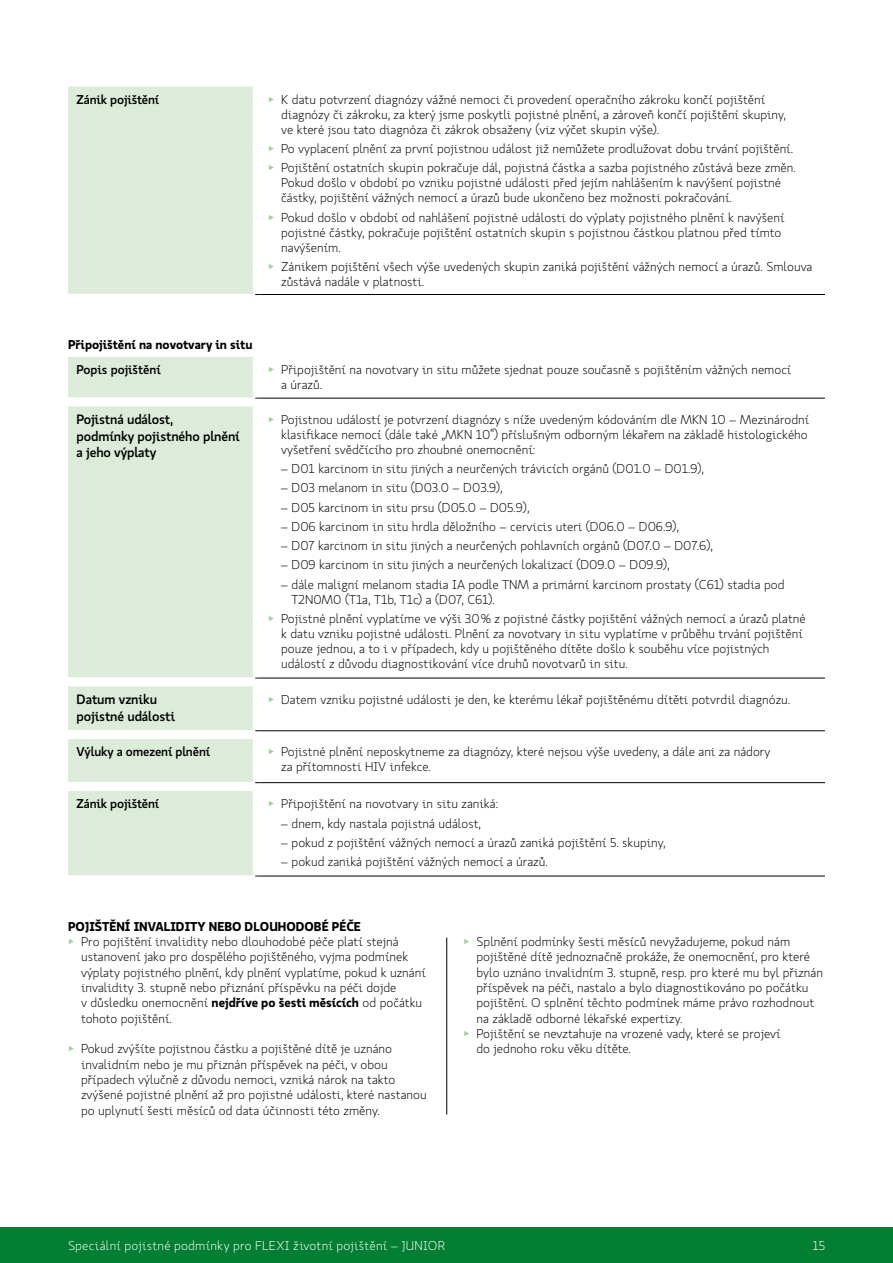
<style>
.page{position:relative;width:893px;height:1263px;background:#fff}
.page>*{position:absolute;margin:0;border:0;box-sizing:border-box;transform-origin:0 0}
.t1{font:500 13.5px/16.5px "Koop Pro";letter-spacing:-.01em;color:#000}
.t2{font:300 12.75px/15px "Koop Pro";color:#000}
.t3{font:700 12.75px "Koop Pro";color:#000}
.t4{font:500 12.75px "Koop Pro";letter-spacing:-.01em;color:#000}
.t5{font:300 12.75px "Koop Pro";letter-spacing:.02em;color:#fff}
.s1{color:#a2cf9c}
.s2{font-weight:700}
</style>
<div class="page">
<div style="left:0;top:1227px;width:893px;height:36px;background:#007e31"></div>
<div style="left:68px;top:86px;width:187px;height:208px;background:#ddecda"></div>
<hr style="left:260px;top:294px;width:565px;height:1px;background:#000">
<hr style="left:68px;top:85px;width:189px;height:2px;background:#fff">
<hr style="left:253px;top:87px;width:4px;height:207px;background:#fff">
<div style="left:68px;top:356px;width:187px;height:42px;background:#ddecda"></div>
<hr style="left:260px;top:398px;width:565px;height:1px;background:#000">
<hr style="left:68px;top:355px;width:189px;height:2px;background:#fff">
<hr style="left:68px;top:397px;width:187px;height:2px;background:#fff">
<hr style="left:253px;top:357px;width:4px;height:40px;background:#fff">
<div style="left:68px;top:406px;width:187px;height:272px;background:#ddecda"></div>
<hr style="left:260px;top:678px;width:565px;height:1px;background:#000">
<hr style="left:68px;top:677px;width:187px;height:2px;background:#fff">
<hr style="left:253px;top:406px;width:4px;height:271px;background:#fff">
<div style="left:68px;top:685px;width:187px;height:46px;background:#ddecda"></div>
<hr style="left:260px;top:730px;width:565px;height:1px;background:#000">
<hr style="left:68px;top:685px;width:189px;height:1px;background:#fff">
<hr style="left:68px;top:730px;width:187px;height:1px;background:#fff">
<hr style="left:253px;top:686px;width:4px;height:44px;background:#fff">
<div style="left:68px;top:738px;width:187px;height:45px;background:#ddecda"></div>
<hr style="left:260px;top:782px;width:565px;height:1px;background:#000">
<hr style="left:68px;top:737px;width:189px;height:2px;background:#fff">
<hr style="left:68px;top:782px;width:187px;height:1px;background:#fff">
<hr style="left:253px;top:739px;width:4px;height:43px;background:#fff">
<div style="left:68px;top:790px;width:187px;height:86px;background:#ddecda"></div>
<hr style="left:260px;top:876px;width:565px;height:1px;background:#000">
<hr style="left:68px;top:789px;width:189px;height:2px;background:#fff">
<hr style="left:68px;top:875px;width:187px;height:2px;background:#fff">
<hr style="left:253px;top:791px;width:4px;height:84px;background:#fff">
<hr style="left:446px;top:938px;width:1px;height:176px;background:#000">
<p class="t4" style="left:77px;top:91px;width:84px">Zánik pojištění</p>
<p class="t2" style="left:281px;top:92px;width:506px;text-indent:-13px"><span class="s1">▶</span> K datu potvrzení diagnózy vážné nemoci či provedení operačního zákroku končí pojištění diagnózy či zákroku, za který jsme poskytli pojistné plnění, a zároveň končí pojištění skupiny, ve které jsou tato diagnóza či zákrok obsaženy (viz výčet skupin výše).</p>
<p class="t2" style="left:268px;top:139px;width:529px;line-height:19.2px"><span class="s1">▶</span> Po vyplacení plnění za první pojistnou událost již nemůžete prodlužovat dobu trvání pojištění. <span class="s1">▶</span> Pojištění ostatních skupin pokračuje dál, pojistná částka a sazba pojistného zůstává beze změn.</p>
<p class="t2" style="left:281px;top:175px;width:501px">Pokud došlo v období po vzniku pojistné události před jejím nahlášením k navýšení pojistné částky, pojištění vážných nemocí a úrazů bude ukončeno bez možnosti pokračování.</p>
<p class="t2" style="left:281px;top:210px;width:505px;text-indent:-13px"><span class="s1">▶</span> Pokud došlo v období od nahlášení pojistné události do výplaty pojistného plnění k navýšení pojistné částky, pokračuje pojištění ostatních skupin s pojistnou částkou platnou před tímto navýšením.</p>
<p class="t2" style="left:281px;top:259px;width:533px;text-indent:-13px"><span class="s1">▶</span> Zánikem pojištění všech výše uvedených skupin zaniká pojištění vážných nemocí a úrazů. Smlouva zůstává nadále v platnosti.</p>
<p class="t3" style="left:68px;top:336px;width:186px">Připojištění na novotvary in situ</p>
<p class="t4" style="left:77px;top:361px;width:86px">Popis pojištění</p>
<p class="t2" style="left:281px;top:362px;width:512px;text-indent:-13px"><span class="s1">▶</span> Připojištění na novotvary in situ můžete sjednat pouze současně s pojištěním vážných nemocí a úrazů.</p>
<p class="t1" style="left:77px;top:411px;width:165px">Pojistná událost,<br>podmínky pojistného plnění a jeho výplaty</p>
<p class="t2" style="left:281px;top:412px;width:530px;text-indent:-13px"><span class="s1">▶</span> Pojistnou událostí je potvrzení diagnózy s níže uvedeným kódováním dle MKN 10 – Mezinárodní klasifikace nemocí (dále také „MKN 10“) příslušným odborným lékařem na základě histologického vyšetření svědčícího pro zhoubné onemocnění:</p>
<p class="t2" style="left:281px;top:461px;width:425px">– D01 karcinom in situ jiných a neurčených trávicích orgánů (D01.0 – D01.9),</p>
<p class="t2" style="left:281px;top:480px;width:223px">– D03 melanom in situ (D03.0 – D03.9),</p>
<p class="t2" style="left:281px;top:499px;width:250px">– D05 karcinom in situ prsu (D05.0 – D05.9),</p>
<p class="t2" style="left:281px;top:519px;width:400px">– D06 karcinom in situ hrdla děložního – cervicis uteri (D06.0 – D06.9),</p>
<p class="t2" style="left:281px;top:538px;width:433px">– D07 karcinom in situ jiných a neurčených pohlavních orgánů (D07.0 – D07.6),</p>
<p class="t2" style="left:281px;top:557px;width:390px">– D09 karcinom in situ jiných a neurčených lokalizací (D09.0 – D09.9),</p>
<p class="t2" style="left:292px;top:576px;width:494px;text-indent:-11px">– dále maligní melanom stadia IA podle TNM a primární karcinom prostaty (C61) stadia pod<br>T2N0M0 (T1a, T1b, T1c) a (D07, C61).</p>
<p class="t2" style="left:281px;top:611px;width:526px;text-indent:-13px"><span class="s1">▶</span> Pojistné plnění vyplatíme ve výši 30% z pojistné částky pojištění vážných nemocí a úrazů platné k datu vzniku pojistné události. Plnění za novotvary in situ vyplatíme v průběhu trvání pojištění pouze jednou, a to i v případech, kdy u pojištěného dítěte došlo k souběhu více pojistných událostí z důvodu diagnostikování více druhů novotvarů in situ.</p>
<p class="t1" style="left:77px;top:691px;width:100px">Datum vzniku pojistné události</p>
<p class="t2" style="left:268px;top:692px;width:524px"><span class="s1">▶</span> Datem vzniku pojistné události je den, ke kterému lékař pojištěnému dítěti potvrdil diagnózu.</p>
<p class="t4" style="left:77px;top:743px;width:135px">Výluky a omezení plnění</p>
<p class="t2" style="left:281px;top:744px;width:491px;text-indent:-13px"><span class="s1">▶</span> Pojistné plnění neposkytneme za diagnózy, které nejsou výše uvedeny, a dále ani za nádory za přítomnosti HIV infekce.</p>
<p class="t4" style="left:77px;top:795px;width:84px">Zánik pojištění</p>
<p class="t2" style="left:268px;top:796px;width:232px"><span class="s1">▶</span> Připojištění na novotvary in situ zaniká:</p>
<p class="t2" style="left:281px;top:815px;width:202px">– dnem, kdy nastala pojistná událost,</p>
<p class="t2" style="left:281px;top:835px;width:386px">– pokud z pojištění vážných nemocí a úrazů zaniká pojištění 5. skupiny,</p>
<p class="t2" style="left:281px;top:854px;width:268px">– pokud zaniká pojištění vážných nemocí a úrazů.</p>
<p class="t3" style="left:68px;top:917px;width:294px">POJIŠTĚNÍ INVALIDITY NEBO DLOUHODOBÉ PÉČE</p>
<p class="t2" style="left:68px;top:934px;width:332px"><span class="s1">▶</span> Pro pojištění invalidity nebo dlouhodobé péče platí stejná</p>
<p class="t2" style="left:81px;top:949px;width:329px">ustanovení jako pro dospělého pojištěného, vyjma podmínek</p>
<p class="t2" style="left:81px;top:965px;width:346px">výplaty pojistného plnění, kdy plnění vyplatíme, pokud k uznání</p>
<p class="t2" style="left:81px;top:980px;width:317px">invalidity 3. stupně nebo přiznání příspěvku na péči dojde</p>
<p class="t2" style="left:81px;top:995px;width:343px">v důsledku onemocnění <span class="s2">nejdříve po šesti měsících</span> od počátku</p>
<p class="t2" style="left:81px;top:1010px;width:92px">tohoto pojištění.</p>
<p class="t2" style="left:81px;top:1041px;width:347px;text-indent:-13px"><span class="s1">▶</span> Pokud zvýšíte pojistnou částku a pojištěné dítě je uznáno invalidním nebo je mu přiznán příspěvek na péči, v obou případech výlučně z důvodu nemoci, vzniká nárok na takto zvýšené pojistné plnění až pro pojistné události, které nastanou po uplynutí šesti měsíců od data účinnosti této změny.</p>
<p class="t2" style="left:463px;top:934px;width:328px"><span class="s1">▶</span> Splnění podmínky šesti měsíců nevyžadujeme, pokud nám</p>
<p class="t2" style="left:476px;top:949px;width:335px">pojištěné dítě jednoznačně prokáže, že onemocnění, pro které</p>
<p class="t2" style="left:476px;top:965px;width:348px">bylo uznáno invalidním 3. stupně, resp. pro které mu byl přiznán</p>
<p class="t2" style="left:476px;top:980px;width:333px">příspěvek na péči, nastalo a bylo diagnostikováno po počátku</p>
<p class="t2" style="left:476px;top:995px;width:339px">pojištění. O splnění těchto podmínek máme právo rozhodnout</p>
<p class="t2" style="left:476px;top:1010px;width:207px">na základě odborné lékařské expertizy.</p>
<p class="t2" style="left:463px;top:1026px;width:319px"><span class="s1">▶</span> Pojištění se nevztahuje na vrozené vady, které se projeví</p>
<p class="t2" style="left:476px;top:1041px;width:156px">do jednoho roku věku dítěte.</p>
<p class="t5" style="left:68px;top:1237px;width:379px">Speciální pojistné podmínky pro FLEXI životní pojištění – JUNIOR</p>
<p class="t5" style="left:812px;top:1237px;width:14px">15</p>
</div>
